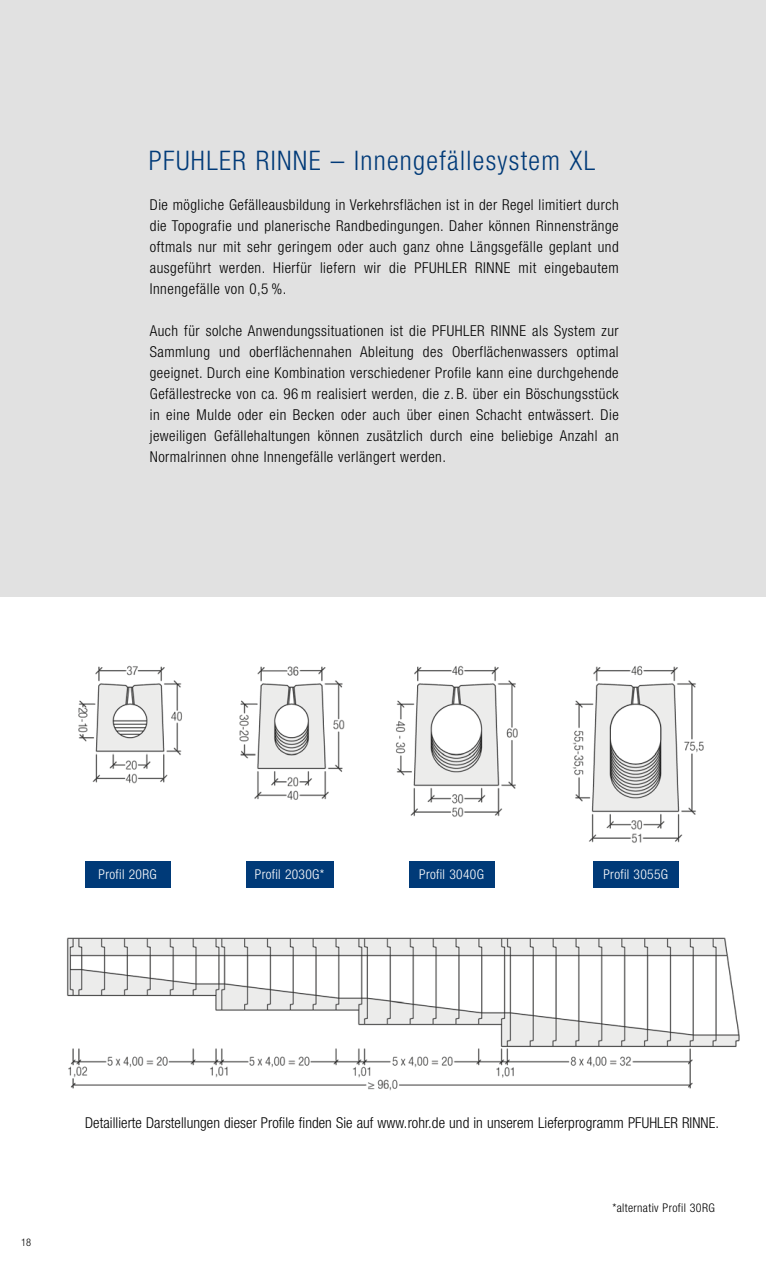
<style>
.page{position:relative;width:766px;height:1263px;background:#fff}
.page>*{position:absolute;margin:0;border:0;box-sizing:border-box;transform-origin:0 0}
.t1{font:300 condensed 27px "Helvetica Neue LT Pro";letter-spacing:.05em;color:#003a78}
.t2{font:300 condensed 15px/21px "Helvetica Neue LT Pro";letter-spacing:.01em;color:#000;text-align:justify}
.t3{font:300 condensed 13.5px "Helvetica Neue LT Pro";letter-spacing:.025em;color:#fff}
.t4{font:300 condensed 12px "Helvetica Neue LT Pro";letter-spacing:.03em;color:#000}
.t5{font:300 condensed 10.5px "Helvetica Neue LT Pro";color:#000}
</style>
<div class="page">
<div style="left:0;top:0;width:765px;height:597px;background:#e1e1e1"></div>
<img style="left:78px;top:665px;width:626px;height:178px">
<img style="left:67px;top:937px;width:673px;height:154px">
<div style="left:593px;top:861px;width:85px;height:26px;background:#003a78"></div>
<div style="left:246px;top:861px;width:87px;height:26px;background:#003a78"></div>
<div style="left:85px;top:861px;width:85px;height:26px;background:#003a78"></div>
<div style="left:409px;top:861px;width:85px;height:26px;background:#003a78"></div>
<h1 class="t1" style="left:149px;top:145px;width:447px">PFUHLER RINNE – Innengefällesystem XL</h1>
<p class="t2" style="left:150px;top:194px;width:470px">Die mögliche Gefälleausbildung in Verkehrsflächen ist in der Regel limitiert durch die Topografie und planerische Randbedingungen. Daher können Rinnenstränge oftmals nur mit sehr geringem oder auch ganz ohne Längsgefälle geplant und ausgeführt werden. Hierfür liefern wir die PFUHLER RINNE mit eingebautem Innengefälle von 0,5 %.</p>
<p class="t2" style="left:150px;top:320px;width:470px">Auch für solche Anwendungssituationen ist die PFUHLER RINNE als System zur Sammlung und oberflächennahen Ableitung des Oberflächenwassers optimal geeignet. Durch eine Kombination verschiedener Profile kann eine durchgehende Gefällestrecke von ca. 96 m realisiert werden, die z. B. über ein Böschungsstück in eine Mulde oder ein Becken oder auch über einen Schacht entwässert. Die jeweiligen Gefällehaltungen können zusätzlich durch eine beliebige Anzahl an Normalrinnen ohne Innengefälle verlängert werden.</p>
<p class="t3" style="left:99px;top:866px;width:60px">Profil 20RG</p>
<p class="t3" style="left:255px;top:866px;width:71px">Profil 2030G*</p>
<p class="t3" style="left:419px;top:866px;width:66px">Profil 3040G</p>
<p class="t3" style="left:603px;top:866px;width:66px">Profil 3055G</p>
<p class="t5" style="left:21px;top:1236px;width:12px">18</p>
<p class="t2" style="left:85px;top:1112px;width:635px">Detaillierte Darstellungen dieser Profile finden Sie auf www.rohr.de und in unserem Lieferprogramm PFUHLER RINNE.</p>
<p class="t4" style="left:612px;top:1200px;width:104px">*alternativ Profil 30RG</p>
</div>
